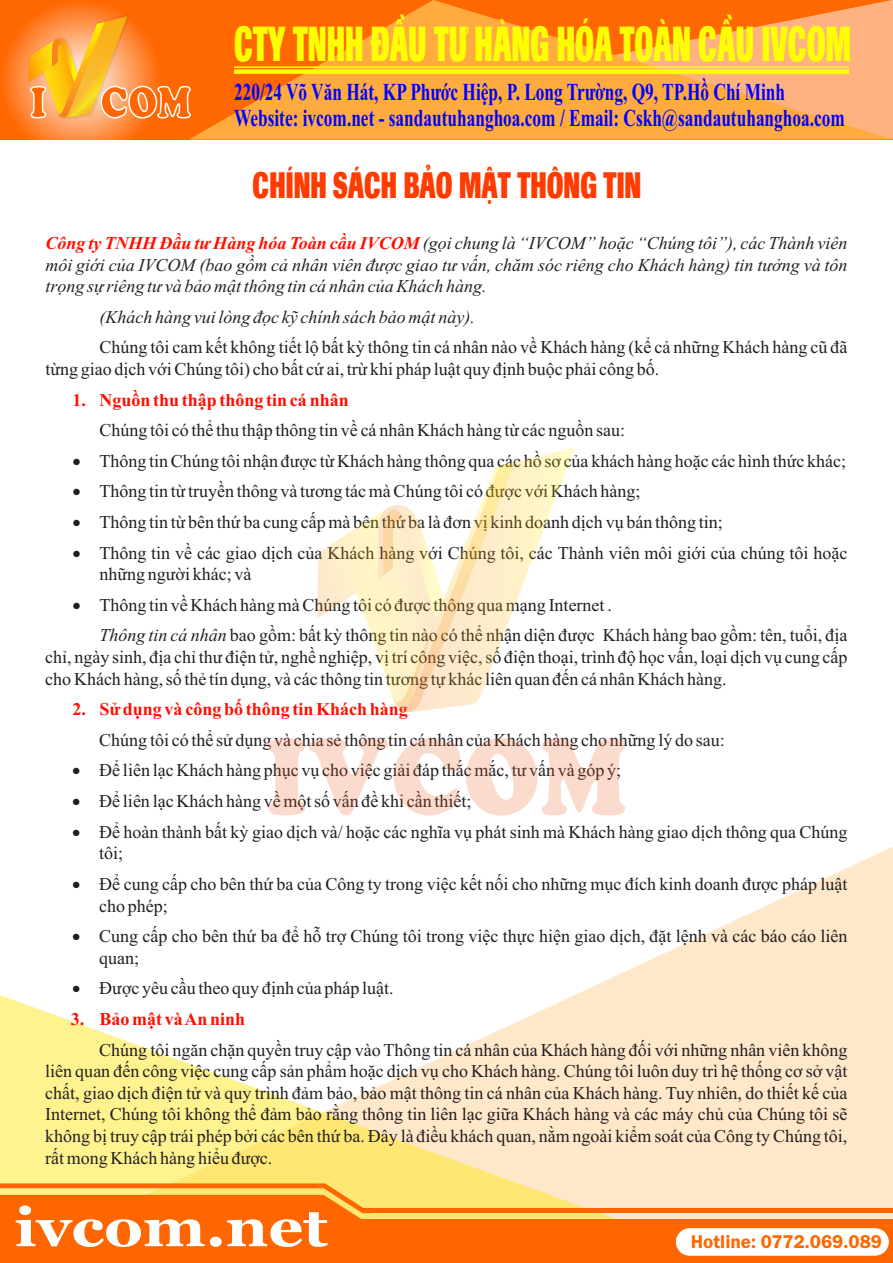
<style>
.page{position:relative;width:893px;height:1263px;background:#fff}
.page>*{position:absolute;margin:0;border:0;box-sizing:border-box;transform-origin:0 0}
.t1{font:700 53.85px "Georgia";color:#fff;scale:1.14 1}
.t2{font:800 48.6px "Imago";color:#ff0;scale:.52 1}
.t3{font:800 36.3px "Imago";color:#ff3b00;scale:.62 1}
.t4{font:700 24.3px/26.5px "Times New Roman";color:#00f;scale:.71 1}
.t5{font:600 19.2px "Franklin Gothic";color:#f60}
.t6{font:18px/21.6px "Times New Roman";color:#231f20}
.t7{font:italic 18px/21.6px "Times New Roman";color:#231f20}
.t8{font:700 18px "Times New Roman";color:#ff0f00}
.s1{font-weight:700;color:#ff0f00}
.s2{font-style:italic}
</style>
<div class="page">
<svg style="left:0;top:0;width:189px;height:139px;background:#fe761a"></svg>
<svg style="left:189px;top:0;width:704px;height:139px;background:#ff9738"></svg>
<svg style="left:29px;top:16px;width:163px;height:105px;background:#fd9934"></svg>
<div style="left:234px;top:69px;width:615px;height:5px;background:#ff0"></div>
<hr style="left:234px;top:66px;width:615px;height:2px;background:#ff0">
<svg style="left:575px;top:847px;width:318px;height:372px;fill:#ffe7c9"></svg>
<svg style="left:0;top:995px;width:737px;height:224px"></svg>
<div style="left:0;top:1219px;width:893px;height:44px;background:#f60"></div>
<div style="left:362px;top:1208px;width:531px;height:5px;background:#f60"></div>
<div style="left:676px;top:1228px;width:213px;height:27px;background:#fff;border:1px solid #fff;border-radius:13px"></div>
<svg style="left:0;top:1183px;width:430px;height:36px;background:#ff9128"></svg>
<svg style="left:268px;top:738px;width:357px;height:78px"></svg>
<svg style="left:515px;top:447px;width:60px;height:158px"></svg>
<svg style="left:317px;top:462px;width:198px;height:251px"></svg>
<h2 class="t2" style="left:234px;top:26px;width:1188px">CTY TNHH ĐẦU TƯ HÀNG HÓA TOÀN CẦU IVCOM</h2>
<h3 class="t4" style="left:234px;top:81px;width:862px">220/24 Võ Văn Hát, KP Phước Hiệp, P. Long Trường, Q9, TP.Hồ Chí Minh<br>Website: ivcom.net - sandautuhanghoa.com / Email: Cskh@sandautuhanghoa.com</h3>
<h3 class="t3" style="left:253px;top:172px;width:628px">CHÍNH SÁCH BẢO MẬT THÔNG TIN</h3>
<p class="t7" style="left:45px;top:234px;width:804px"><span class="s1">Công ty TNHH Đầu tư Hàng hóa Toàn cầu IVCOM</span> (gọi chung là “IVCOM” hoặc “Chúng tôi”), các Thành viên</p>
<p class="t7" style="left:45px;top:255px;width:804px">môi giới của IVCOM (bao gồm cả nhân viên được giao tư vấn, chăm sóc riêng cho Khách hàng) tin tưởng và tôn trọng sự riêng tư và bảo mật thông tin cá nhân của Khách hàng.</p>
<p class="t7" style="left:99px;top:308px;width:377px">(Khách hàng vui lòng đọc kỹ chính sách bảo mật này).</p>
<p class="t6" style="left:45px;top:338px;width:804px;text-indent:54px">Chúng tôi cam kết không tiết lộ bất kỳ thông tin cá nhân nào về Khách hàng (kể cả những Khách hàng cũ đã từng giao dịch với Chúng tôi) cho bất cứ ai, trừ khi pháp luật quy định buộc phải công bố.</p>
<p class="t8" style="left:72px;top:393px;width:278px">1. Nguồn thu thập thông tin cá nhân</p>
<p class="t6" style="left:99px;top:421px;width:527px">Chúng tôi có thể thu thập thông tin về cá nhân Khách hàng từ các nguồn sau:</p>
<p class="t6" style="left:72px;top:452px;width:775px">• Thông tin Chúng tôi nhận được từ Khách hàng thông qua các hồ sơ của khách hàng hoặc các hình thức khác;</p>
<p class="t6" style="left:72px;top:482px;width:570px">• Thông tin từ truyền thông và tương tác mà Chúng tôi có được với Khách hàng;</p>
<p class="t6" style="left:72px;top:513px;width:652px">• Thông tin từ bên thứ ba cung cấp mà bên thứ ba là đơn vị kinh doanh dịch vụ bán thông tin;</p>
<p class="t6" style="left:99px;top:543px;width:750px;text-indent:-27px">• Thông tin về các giao dịch của Khách hàng với Chúng tôi, các Thành viên môi giới của chúng tôi hoặc những người khác; và</p>
<p class="t6" style="left:99px;top:591px;width:750px;line-height:30.6px;text-indent:-27px">• Thông tin về Khách hàngmà Chúng tôi có được thông qua mạng Internet .<br><span class="s2">Thông tin cá nhân</span> bao gồm: bất kỳ thông tin nào có thể nhận diện được Khách hàng bao gồm: tên, tuổi, địa</p>
<p class="t6" style="left:45px;top:648px;width:804px">chỉ, ngày sinh, địa chỉ thư điện tử, nghề nghiệp, vị trí công việc, số điện thoại, trình độ học vấn, loại dịch vụ cung cấp cho Khách hàng, số thẻ tín dụng, và các thông tin tương tự khác liên quan đến cá nhân Khách hàng.</p>
<p class="t8" style="left:72px;top:703px;width:337px">2. Sử dụng và công bố thông tin Khách hàng</p>
<p class="t6" style="left:99px;top:731px;width:627px">Chúng tôi có thể sử dụng và chia sẻ thông tin cá nhân của Khách hàng cho những lý do sau:</p>
<p class="t6" style="left:72px;top:761px;width:550px">• Để liên lạc Khách hàng phục vụ cho việc giải đáp thắc mắc, tư vấn và góp ý;</p>
<p class="t6" style="left:72px;top:792px;width:401px">• Để liên lạc Khách hàng về một số vấn đề khi cần thiết;</p>
<p class="t6" style="left:99px;top:822px;width:750px;text-indent:-27px">• Để hoàn thành bất kỳ giao dịch và/ hoặc các nghĩa vụ phát sinh mà Khách hàng giao dịch thông qua Chúng tôi;</p>
<p class="t6" style="left:99px;top:875px;width:750px;text-indent:-27px">• Để cung cấp cho bên thứ ba của Công ty trong việc kết nối cho những mục đích kinh doanh được pháp luật cho phép;</p>
<p class="t6" style="left:99px;top:927px;width:750px;text-indent:-27px">• Cung cấp cho bên thứ ba để hỗ trợ Chúng tôi trong việc thực hiện giao dịch, đặt lệnh và các báo cáo liên quan;</p>
<p class="t6" style="left:72px;top:979px;width:323px">• Được yêu cầu theo quy định của pháp luật.</p>
<p class="t8" style="left:71px;top:1013px;width:176px">3. Bảo mật và An ninh</p>
<p class="t6" style="left:45px;top:1040px;width:804px;text-align:justify;text-indent:54px">Chúng tôi ngăn chặn quyền truy cập vào Thông tin cá nhân của Khách hàng đối với những nhân viên không liên quan đến công việc cung cấp sản phẩm hoặc dịch vụ cho Khách hàng. Chúng tôi luôn duy trì hệ thống cơ sở vật chất, giao dịch điện tử và quy trình đảm bảo, bảo mật thông tin cá nhân của Khách hàng. Tuy nhiên, do thiết kế của Internet, Chúng tôi không thể đảm bảo rằng thông tin liên lạc giữa Khách hàng và các máy chủ của Chúng tôi sẽ không bị truy cập trái phép bởi các bên thứ ba. Đây là điều khách quan, nằm ngoài kiểm soát của Công ty Chúng tôi, rất mong Khách hàng hiểu được.</p>
<h1 class="t1" style="left:15px;top:1205px;width:276px">ivcom.net</h1>
<p class="t5" style="left:691px;top:1235px;width:193px">Hotline: 0772.069.089</p>
</div>
